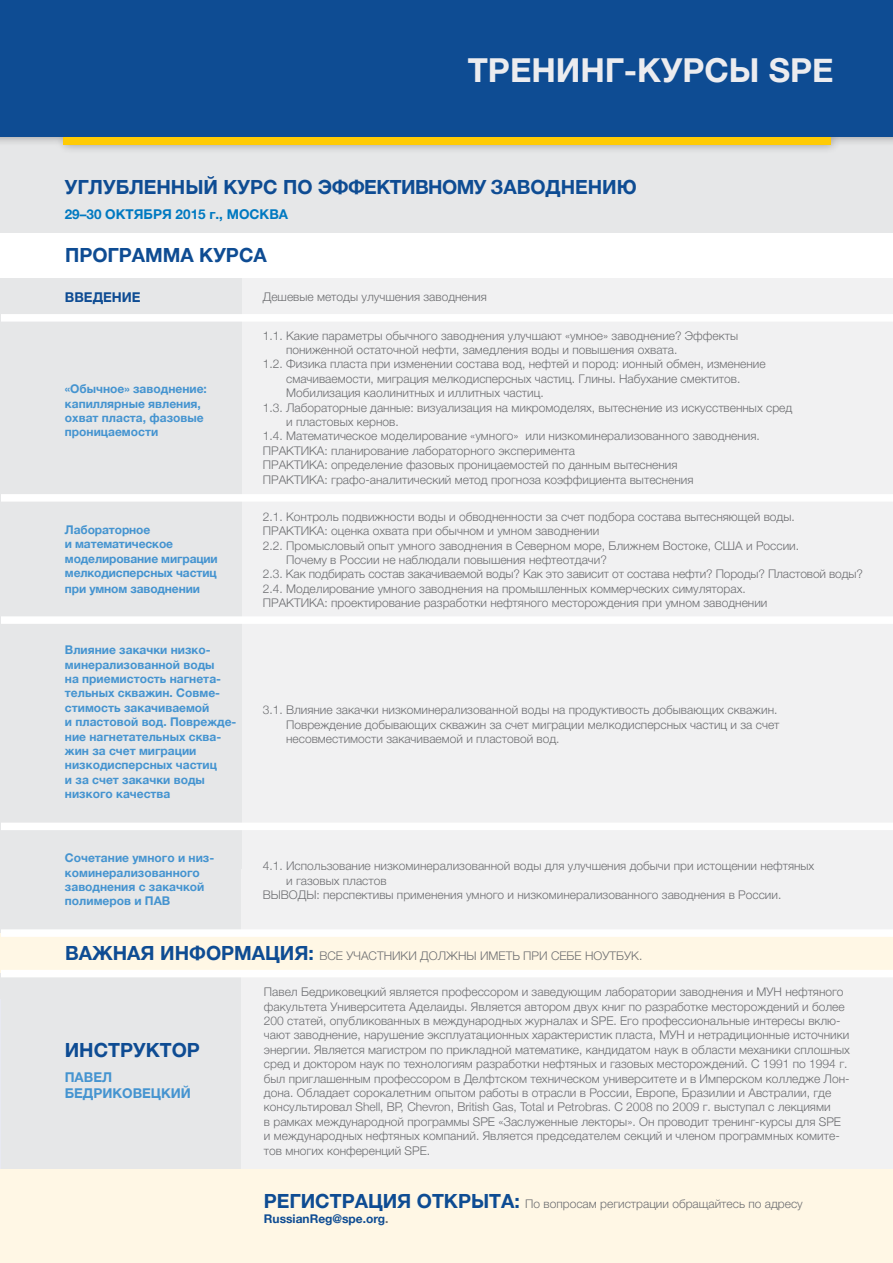
<style>
.page{position:relative;width:893px;height:1263px;background:#fff}
.page>*{position:absolute;margin:0;border:0;box-sizing:border-box;transform-origin:0 0}
.t1{font:700 33px "Helvetica Neue";color:#ececef}
.t2{font:700 19.5px "Helvetica Neue";color:#0e4c93}
.t3{font:700 13.5px "Helvetica Neue";color:#0079c1}
.t4{font:700 13.5px/16.2px "Helvetica Neue";color:#4594d0}
.t5{font:700 13.5px "Helvetica Neue";color:#0e4c93}
.t6{font:300 12px/14.4px "Helvetica Neue";color:#6d6e71}
.t7{font:700 12px/14.4px "Helvetica Neue";color:#4594d0}
.s1{font-weight:700;font-size:19.5px;color:#0e4c93}
.s2{font-weight:700;color:#0e4c93}
.s3{font-weight:700}
</style>
<div class="page">
<div style="left:0;top:128px;width:893px;height:105px;background:#e6e7e8"></div>
<div style="left:0;top:279px;width:893px;height:591px;background:#e6e7e8"></div>
<div style="left:242px;top:279px;width:651px;height:592px;background:#f1f1f2"></div>
<hr style="left:0;top:407px;width:1px;height:376px;background:#e8e9f2">
<div style="left:0;top:870px;width:893px;height:393px;background:#e6e7e8"></div>
<div style="left:241px;top:870px;width:652px;height:393px;background:#f1f1f2"></div>
<hr style="left:0;top:999px;width:1px;height:264px;background:#e8e9f2">
<div style="left:1px;top:314px;width:892px;height:8px;background:#fff"></div>
<div style="left:1px;top:494px;width:892px;height:8px;background:#fff"></div>
<div style="left:1px;top:616px;width:892px;height:8px;background:#fff"></div>
<div style="left:1px;top:823px;width:892px;height:7px;background:#fff"></div>
<div style="left:0;top:934px;width:893px;height:39px;background:#fff7e5"></div>
<div style="left:0;top:726px;width:10px;height:52px;background:#e6e7e8"></div>
<div style="left:0;top:1169px;width:893px;height:94px;background:#fff7e5"></div>
<div style="left:0;top:0;width:893px;height:155px;background:#000;opacity:.3"></div>
<div style="left:63px;top:0;width:767px;height:144px;background:#ffcb05"></div>
<div style="left:0;top:0;width:893px;height:137px;background:#0e4c93"></div>
<div style="left:1px;top:929px;width:892px;height:8px;background:#fff"></div>
<div style="left:1px;top:970px;width:892px;height:7px;background:#fff"></div>
<h1 class="t1" style="left:468px;top:40px;width:367px">ТРЕНИНГ-КУРСЫ SPE</h1>
<h2 class="t2" style="left:65px;top:169px;width:573px">УГЛУБЛЕННЫЙ КУРС ПО ЭФФЕКТИВНОМУ ЗАВОДНЕНИЮ</h2>
<p class="t3" style="left:65px;top:202px;width:225px">29–30 ОКТЯБРЯ 2015 г., МОСКВА</p>
<h2 class="t2" style="left:65px;top:238px;width:203px">ПРОГРАММА КУРСА</h2>
<p class="t6" style="left:263px;top:289px;width:226px">Дешевые методы улучшения заводнения</p>
<p class="t6" style="left:263px;top:327px;width:477px">1.1. Какие параметры обычного заводнения улучшают «умное» заводнение? Эффекты</p>
<p class="t6" style="left:286px;top:342px;width:393px">пониженной остаточной нефти, замедления воды и повышения охвата.</p>
<p class="t6" style="left:263px;top:356px;width:504px">1.2. Физика пласта при изменении состава вод, нефтей и пород: ионный обмен, изменение</p>
<p class="t6" style="left:286px;top:371px;width:456px">смачиваемости, миграция мелкодисперсных частиц. Глины. Набухание смектитов.</p>
<p class="t6" style="left:286px;top:385px;width:259px">Мобилизация каолинитных и иллитных частиц.</p>
<p class="t6" style="left:263px;top:399px;width:531px">1.3. Лабораторные данные: визуализация на микромоделях, вытеснение из искусственных сред</p>
<p class="t6" style="left:286px;top:414px;width:114px">и пластовых кернов.</p>
<p class="t6" style="left:263px;top:428px;width:498px">1.4. Математическое моделирование «умного» или низкоминерализованного заводнения.</p>
<p class="t6" style="left:263px;top:443px;width:314px">ПРАКТИКА: планирование лабораторного эксперимента</p>
<p class="t6" style="left:263px;top:457px;width:416px">ПРАКТИКА: определение фазовых проницаемостей по данным вытеснения</p>
<p class="t6" style="left:263px;top:471px;width:432px">ПРАКТИКА: графо-аналитический метод прогноза коэффициента вытеснения</p>
<p class="t6" style="left:263px;top:508px;width:533px">2.1. Контроль подвижности воды и обводненности за счет подбора состава вытесняющей воды.</p>
<p class="t6" style="left:263px;top:523px;width:338px">ПРАКТИКА: оценка охвата при обычном и умном заводнении</p>
<p class="t6" style="left:263px;top:537px;width:538px">2.2. Промысловый опыт умного заводнения в Северном море, Ближнем Востоке, США и России.</p>
<p class="t6" style="left:286px;top:552px;width:322px">Почему в России не наблюдали повышения нефтеотдачи?</p>
<p class="t6" style="left:263px;top:566px;width:601px">2.3. Как подбирать состав закачиваемой воды? Как это зависит от состава нефти? Породы? Пластовой воды?</p>
<p class="t6" style="left:263px;top:580px;width:484px">2.4. Моделирование умного заводнения на промышленных коммерческих симуляторах.</p>
<p class="t6" style="left:263px;top:595px;width:506px">ПРАКТИКА: проектирование разработки нефтяного месторождения при умном заводнении</p>
<p class="t5" style="left:65px;top:285px;width:77px">ВВЕДЕНИЕ</p>
<p class="t7" style="left:65px;top:381px;width:143px">«Обычное» заводнение: капиллярные явления, охват пласта, фазовые проницаемости</p>
<p class="t7" style="left:65px;top:522px;width:154px">Лабораторное<br>и математическое моделирование миграции мелкодисперсных частиц</p>
<p class="t7" style="left:65px;top:581px;width:137px">при умном заводнении</p>
<p class="t7" style="left:65px;top:642px;width:173px">Влияние закачки низко&shy;минерализованной воды<br>на приемистость нагнета&shy;тельных скважин. Совме&shy;стимость закачиваемой<br>и пластовой вод. Поврежде&shy;ние нагнетательных сква&shy;жин за счет миграции низкодисперсных частиц<br>и за счет закачки воды низкого качества</p>
<p class="t7" style="left:65px;top:850px;width:151px">Сочетание умного и низ&shy;коминерализованного заводнения с закачкой полимеров и ПАВ</p>
<p class="t6" style="left:286px;top:702px;width:495px;text-indent:-23px">3.1. Влияние закачки низкоминерализованной воды на продуктивость добывающих скважин.<br>Повреждение добывающих скважин за счет миграции мелкодисперсных частиц и за счет несовместимости закачиваемой и пластовой вод.</p>
<p class="t6" style="left:263px;top:858px;width:553px">4.1. Использование низкоминерализованной воды для улучшения добычи при истощении нефтяных</p>
<p class="t6" style="left:286px;top:872px;width:102px">и газовых пластов</p>
<p class="t6" style="left:263px;top:887px;width:520px">ВЫВОДЫ: перспективы применения умного и низкоминерализованного заводнения в России.</p>
<p class="t6" style="left:65px;top:948px;width:579px"><span class="s1">ВАЖНАЯ ИНФОРМАЦИЯ:</span> ВСЕ УЧАСТНИКИ ДОЛЖНЫ ИМЕТЬ ПРИ СЕБЕ НОУТБУК.</p>
<h2 class="t2" style="left:65px;top:1032px;width:137px">ИНСТРУКТОР</h2>
<p class="t4" style="left:65px;top:1068px;width:128px">ПАВЕЛ<br>БЕДРИКОВЕЦКИЙ</p>
<p class="t6" style="left:264px;top:984px;width:587px">Павел Бедриковецкий является профессором и заведующим лаборатории заводнения и МУН нефтяного факультета Университета Аделаиды. Является автором двух книг по разработке месторождений и более 200 статей, опубликованных в международных журналах и SPE. Eго профессиональные интересы вклю&shy;чают заводнение, нарушение эксплуатационных характеристик пласта, МУН и нетрадиционные источники энергии. Является магистром пo прикладной математикe, кандидатом наук в области механики сплошных сред и доктором наук пo технологиям разработки нефтяных и газовых месторождений. C 1991 по 1994 г. был приглашенным профессорoм в Делфтском техническом университете и в Имперском колледже Лон&shy;дона. Обладает сорокалетним опытом работы в отрасли в России, Европе, Бразилии и Австралии, где консультировал Shell, BP, Chevron, British Gas, Total и Petrobras. C 2008 по 2009 г. выступал с лекциями<br>в рамках международной программы SPE «Заслуженные лекторы». Он проводит тренинг-курсы для SPE и международных нефтяных компаний. Является председателем секций и членом программных комите&shy;тов многих конференций SPЕ.</p>
<p class="t6" style="left:264px;top:1196px;width:540px"><span class="s1">РЕГИСТРАЦИЯ ОТКРЫТА:</span> По вопросам регистрации обращайтесь по адресу<br><span class="s2">RussianReg@spe.org</span><span class="s3">.</span></p>
</div>
